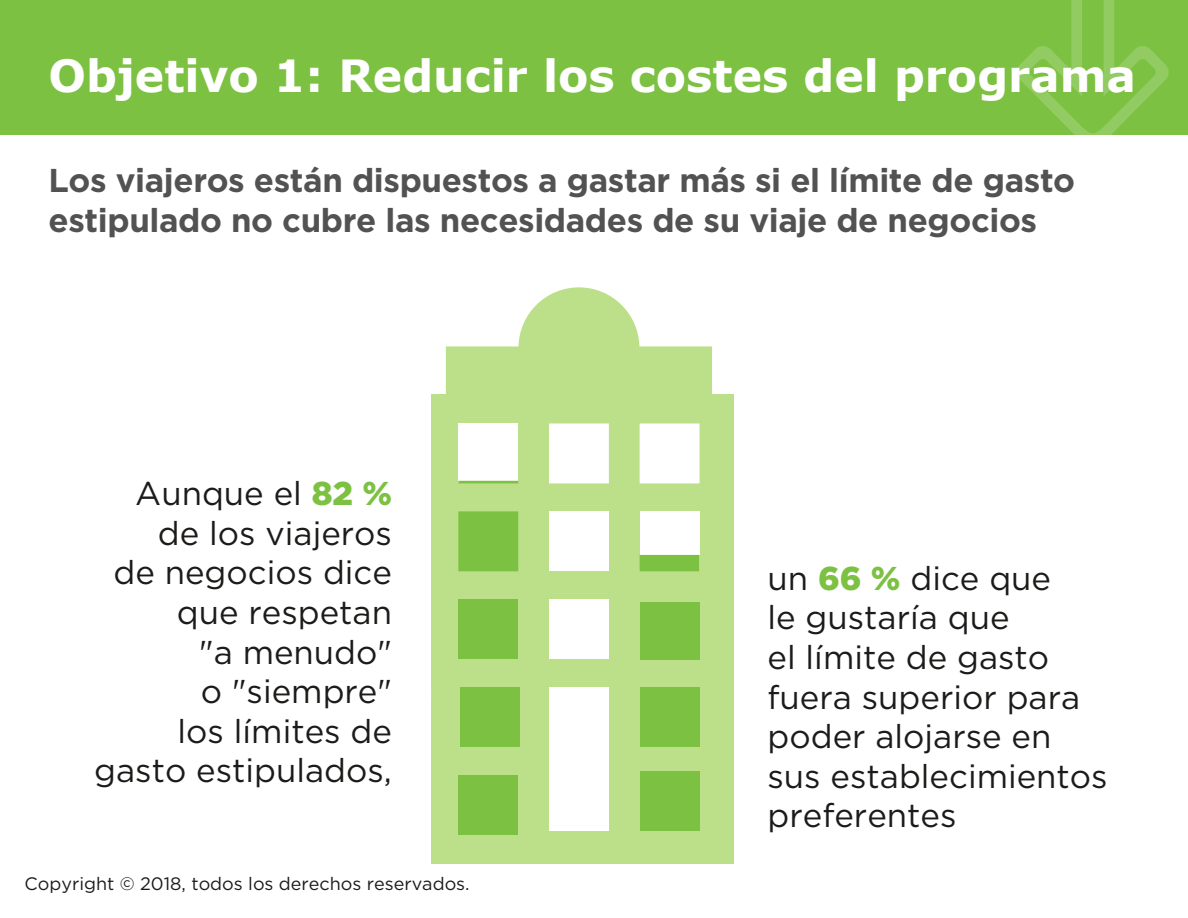
<style>
.page{position:relative;width:1188px;height:918px;background:#fff}
.page>*{position:absolute;margin:0;border:0;box-sizing:border-box;transform-origin:0 0}
.t1{font:700 44.25px "Verdana";color:#fff}
.t2{font:33px/39.6px "Gotham";color:#1c1b1a;text-align:right}
.t3{font:700 33px/39.6px "Gotham";letter-spacing:-.01em;color:#525252}
.t4{font:18px "Gotham";color:#1c1b1a}
.s1{font-weight:900;color:#7dc142}
</style>
<div class="page">
<div style="left:0;top:0;width:1188px;height:134px;background:#7dc142"></div>
<div style="left:431px;top:394px;width:302px;height:469px;background:#bce08a"></div>
<div style="left:458px;top:423px;width:60px;height:60px;background:#fff"></div>
<svg style="left:446px;top:287px;width:266px;height:107px"></svg>
<div style="left:549px;top:423px;width:60px;height:60px;background:#fff"></div>
<div style="left:640px;top:423px;width:60px;height:60px;background:#fff"></div>
<div style="left:458px;top:511px;width:60px;height:60px;background:#7dc142"></div>
<svg style="left:458px;top:481px;width:60px;height:2px"></svg>
<div style="left:549px;top:511px;width:60px;height:60px;background:#fff"></div>
<div style="left:549px;top:599px;width:60px;height:22px;background:#fff"></div>
<div style="left:640px;top:511px;width:60px;height:60px;background:#fff"></div>
<div style="left:458px;top:599px;width:60px;height:60px;background:#7dc142"></div>
<div style="left:549px;top:621px;width:60px;height:38px;background:#fff"></div>
<div style="left:460px;top:687px;width:60px;height:60px;background:#7dc142"></div>
<div style="left:549px;top:687px;width:60px;height:60px;background:#fff"></div>
<svg style="left:640px;top:555px;width:60px;height:16px"></svg>
<div style="left:458px;top:775px;width:60px;height:60px;background:#7dc142"></div>
<div style="left:549px;top:747px;width:60px;height:84px;background:#fff"></div>
<div style="left:640px;top:602px;width:60px;height:57px;background:#7dc142"></div>
<div style="left:640px;top:687px;width:60px;height:60px;background:#7dc142"></div>
<div style="left:640px;top:771px;width:60px;height:60px;background:#7dc142"></div>
<svg style="left:1017px;top:0;width:152px;height:135px"></svg>
<h1 class="t1" style="left:49px;top:44px;width:1089px">Objetivo 1: Reducir los costes del programa</h1>
<p class="t3" style="left:49px;top:160px;width:1028px">Los viajeros están dispuestos a gastar más si el límite de gasto estipulado no cubre las necesidades de su viaje de negocios</p>
<p class="t2" style="left:94px;top:473px;width:299px">Aunque el <span class="s1">82 % </span>de los viajeros<br>de negocios dice que respetan<br>"a menudo"<br>o "siempre"<br>los límites de gasto estipulados,</p>
<p class="t4" style="left:25px;top:872px;width:447px">Copyright © 2018, todos los derechos reservados.</p>
<p class="t2" style="left:768px;top:558px;width:342px;text-align:left">un <span class="s1">66 %</span> dice que<br>le gustaría que<br>el límite de gasto fuera superior para poder alojarse en sus establecimientos preferentes</p>
</div>
